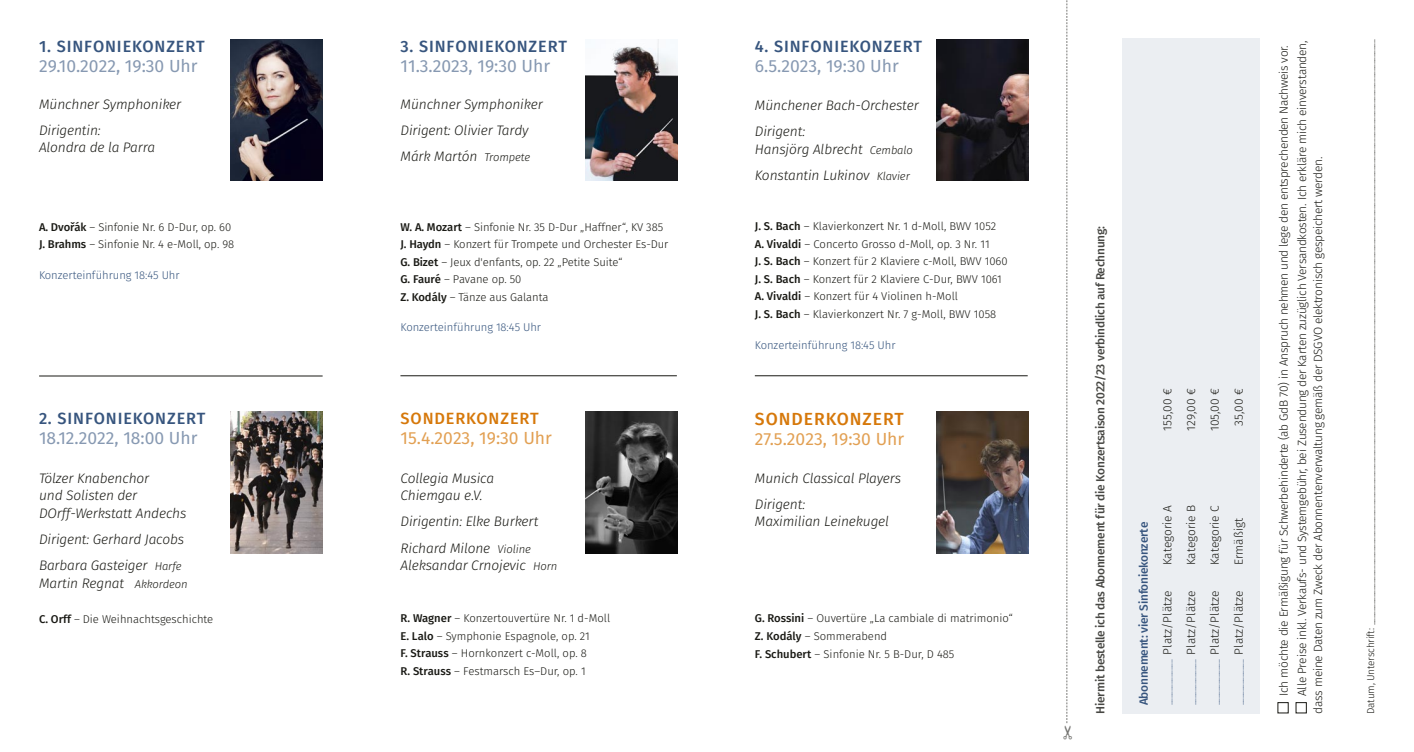
<style>
.page{position:relative;width:1414px;height:752px;background:#fff}
.page>*{position:absolute;margin:0;border:0;box-sizing:border-box;transform-origin:0 0}
.t1{font:700 24.88px "Menlo";color:#757572}
.t2{font:17.5px "Fira Sans";color:#8799b2}
.t3{font:17.5px "Fira Sans";color:#e2a053}
.t4{font:500 17.5px "Fira Sans";letter-spacing:.055em;color:#d6780a}
.t5{font:500 16.25px "Fira Sans";letter-spacing:.055em;color:#37557e}
.t6{font:500 16.25px "Fira Sans";letter-spacing:.055em;color:#d6780a}
.t7{font:italic 300 13.75px "Fira Sans";letter-spacing:-.01em;color:#191914}
.t8{font:300 11.88px/16px "Fira Sans";letter-spacing:-.02em;color:#191914}
.t9{font:500 11.88px "Fira Sans";letter-spacing:-.02em;color:#474743}
.t10{font:300 11.88px "Fira Sans";color:#191914}
.t11{font:500 11.88px "Fira Sans";letter-spacing:-.02em;color:#37557e}
.t12{font:300 11.25px "Fira Sans";color:#191914}
.t13{font:300 11.25px "Fira Sans";letter-spacing:-.005em;color:#37557e}
.t14{font:300 7.5px "Fira Sans";color:#191914}
.t15{font:300 7.5px "Fira Sans";color:#37557e}
.s1{font-weight:500}
.s2{font-size:11.25px}
.s3{font-size:11.88px;color:#191914}
.s4{font-size:10px}
</style>
<div class="page">
<div style="left:1122px;top:38px;width:138px;height:675px;background:#ebeef2"></div>
<svg style="left:1066px;top:0;width:1px;height:722px"></svg>
<div style="left:1278px;top:702px;width:10px;height:10px;border:1px solid #191914"></div>
<div style="left:1296px;top:702px;width:10px;height:10px;border:1px solid #191914"></div>
<img style="left:230px;top:39px;width:93px;height:142px">
<hr style="left:39px;top:375px;width:284px;height:1px;background:#191914">
<img style="left:586px;top:39px;width:92px;height:142px">
<hr style="left:400px;top:375px;width:277px;height:1px;background:#191914">
<img style="left:586px;top:411px;width:92px;height:142px">
<img style="left:937px;top:411px;width:92px;height:142px">
<img style="left:937px;top:39px;width:92px;height:142px">
<hr style="left:755px;top:375px;width:273px;height:1px;background:#191914">
<img style="left:230px;top:411px;width:93px;height:142px">
<p class="t5" style="left:39px;top:35px;width:167px">1. SINFONIEKONZERT</p>
<p class="t2" style="left:39px;top:53px;width:160px">29.10.2022, 19:30 Uhr</p>
<p class="t7" style="left:39px;top:94px;width:144px">Münchner Symphoniker</p>
<p class="t7" style="left:39px;top:120px;width:63px">Dirigentin:</p>
<p class="t7" style="left:39px;top:138px;width:118px">Alondra de la Parra</p>
<p class="t12" style="left:39px;top:219px;width:194px"><span class="s1">A. Dvořák</span> – Sinfonie Nr. 6 D-Dur, op. 60</p>
<p class="t12" style="left:39px;top:236px;width:197px"><span class="s1">J. Brahms</span> – Sinfonie Nr. 4 e-Moll, op. 98</p>
<p class="t13" style="left:39px;top:267px;width:142px">Konzerteinführung 18:45 Uhr</p>
<p class="t5" style="left:39px;top:407px;width:168px">2. SINFONIEKONZERT</p>
<p class="t2" style="left:39px;top:425px;width:160px">18.12.2022, 18:00 Uhr</p>
<p class="t7" style="left:39px;top:468px;width:112px">Tölzer Knabenchor</p>
<p class="t7" style="left:39px;top:485px;width:100px">und Solisten der</p>
<p class="t7" style="left:39px;top:503px;width:149px">DOrff-Werkstatt Andechs</p>
<p class="t7" style="left:39px;top:529px;width:147px">Dirigent: Gerhard Jacobs</p>
<p class="t7" style="left:39px;top:555px;width:144px">Barbara Gasteiger <span class="s2">Harfe</span></p>
<p class="t7" style="left:39px;top:573px;width:150px">Martin Regnat <span class="s2">Akkordeon</span></p>
<p class="t12" style="left:39px;top:610px;width:176px"><span class="s1">C. Orff</span> – Die Weihnachtsgeschichte</p>
<p class="t5" style="left:400px;top:35px;width:168px">3. SINFONIEKONZERT</p>
<p class="t2" style="left:400px;top:53px;width:151px">11.3.2023, 19:30 Uhr</p>
<p class="t7" style="left:400px;top:94px;width:144px">Münchner Symphoniker</p>
<p class="t7" style="left:400px;top:120px;width:130px">Dirigent: Olivier Tardy</p>
<p class="t7" style="left:400px;top:147px;width:131px">Márk Martón <span class="s2">Trompete</span></p>
<p class="t12" style="left:400px;top:219px;width:264px"><span class="s1">W. A. Mozart</span> – Sinfonie Nr. 35 D-Dur „Haffner“, KV 385</p>
<p class="t12" style="left:400px;top:236px;width:269px"><span class="s1">J. Haydn</span> – Konzert für Trompete und Orchester Es-Dur</p>
<p class="t12" style="left:400px;top:254px;width:224px"><span class="s1">G. Bizet</span> – Jeux d'enfants, op. 22 „Petite Suite“</p>
<p class="t12" style="left:400px;top:271px;width:122px"><span class="s1">G. Fauré</span> – Pavane op. 50</p>
<p class="t12" style="left:400px;top:289px;width:149px"><span class="s1">Z. Kodály</span> – Tänze aus Galanta</p>
<p class="t13" style="left:400px;top:319px;width:142px">Konzerteinführung 18:45 Uhr</p>
<p class="t6" style="left:401px;top:407px;width:140px">SONDERKONZERT</p>
<p class="t3" style="left:400px;top:425px;width:153px">15.4.2023, 19:30 Uhr</p>
<p class="t7" style="left:400px;top:468px;width:95px">Collegia Musica</p>
<p class="t7" style="left:400px;top:485px;width:84px">Chiemgau e.V.</p>
<p class="t7" style="left:400px;top:511px;width:139px">Dirigentin: Elke Burkert</p>
<p class="t7" style="left:400px;top:538px;width:132px">Richard Milone <span class="s2">Violine</span></p>
<p class="t7" style="left:400px;top:555px;width:158px">Aleksandar Crnojevic <span class="s2">Horn</span></p>
<p class="t12" style="left:400px;top:610px;width:211px"><span class="s1">R. Wagner</span> – Konzertouvertüre Nr. 1 d-Moll</p>
<p class="t12" style="left:400px;top:627px;width:191px"><span class="s1">E. Lalo</span> – Symphonie Espagnole, op. 21</p>
<p class="t12" style="left:400px;top:645px;width:188px"><span class="s1">F. Strauss</span> – Hornkonzert c-Moll, op. 8</p>
<p class="t12" style="left:400px;top:662px;width:187px"><span class="s1">R. Strauss</span> – Festmarsch Es–Dur, op. 1</p>
<p class="t5" style="left:755px;top:35px;width:169px">4. SINFONIEKONZERT</p>
<p class="t2" style="left:755px;top:53px;width:145px">6.5.2023, 19:30 Uhr</p>
<p class="t7" style="left:755px;top:96px;width:165px">Münchener Bach-Orchester</p>
<p class="t7" style="left:755px;top:122px;width:52px">Dirigent:</p>
<p class="t7" style="left:755px;top:139px;width:159px">Hansjörg Albrecht <span class="s2">Cembalo</span></p>
<p class="t7" style="left:755px;top:166px;width:156px">Konstantin Lukinov <span class="s2">Klavier</span></p>
<p class="t12" style="left:755px;top:218px;width:243px"><span class="s1">J. S. Bach</span> – Klavierkonzert Nr. 1 d-Moll, BWV 1052</p>
<p class="t12" style="left:755px;top:236px;width:236px"><span class="s1">A. Vivaldi</span> – Concerto Grosso d-Moll, op. 3 Nr. 11</p>
<p class="t12" style="left:755px;top:253px;width:254px"><span class="s1">J. S. Bach</span> – Konzert für 2 Klaviere c-Moll, BWV 1060</p>
<p class="t12" style="left:755px;top:271px;width:249px"><span class="s1">J. S. Bach</span> – Konzert für 2 Klaviere C-Dur, BWV 1061</p>
<p class="t12" style="left:755px;top:288px;width:205px"><span class="s1">A. Vivaldi</span> – Konzert für 4 Violinen h-Moll</p>
<p class="t12" style="left:755px;top:306px;width:243px"><span class="s1">J. S. Bach</span> – Klavierkonzert Nr. 7 g-Moll, BWV 1058</p>
<p class="t13" style="left:755px;top:336px;width:142px">Konzerteinführung 18:45 Uhr</p>
<p class="t4" style="left:755px;top:406px;width:150px">SONDERKONZERT</p>
<p class="t3" style="left:755px;top:426px;width:151px">27.5.2023, 19:30 Uhr</p>
<p class="t7" style="left:755px;top:468px;width:148px">Munich Classical Players</p>
<p class="t7" style="left:755px;top:494px;width:52px">Dirigent:</p>
<p class="t7" style="left:755px;top:511px;width:136px">Maximilian Leinekugel</p>
<p class="t12" style="left:755px;top:610px;width:260px"><span class="s1">G. Rossini</span> – Ouvertüre „La cambiale di matrimonio“</p>
<p class="t12" style="left:755px;top:627px;width:134px"><span class="s1">Z. Kodály</span> – Sommerabend</p>
<p class="t12" style="left:755px;top:645px;width:201px"><span class="s1">F. Schubert</span> – Sinfonie Nr. 5 B-Dur, D 485</p>
<p class="t1" style="left:1053px;top:740px;width:16px;rotate:-90deg">✂</p>
<p class="t9" style="left:1092px;top:713px;width:489px;rotate:-90deg">Hiermit bestelle ich das Abonnement für die Konzertsaison 2022/23 verbindlich auf Rechnung:</p>
<p class="t8" style="left:1160px;top:430px;width:44px;rotate:-90deg">155,00 €</p>
<p class="t8" style="left:1184px;top:430px;width:44px;rotate:-90deg">129,00 €</p>
<p class="t8" style="left:1208px;top:431px;width:44px;rotate:-90deg">105,00 €</p>
<p class="t8" style="left:1231px;top:425px;width:39px;rotate:-90deg">35,00 €</p>
<p class="t11" style="left:1135px;top:705px;width:185px;rotate:-90deg">Abonnement: vier Sinfoniekonzerte</p>
<p class="t10" style="left:1159px;top:565px;width:61px;rotate:-90deg">Kategorie A</p>
<p class="t15" style="left:1163px;top:705px;width:116px;rotate:-90deg">_____________ <span class="s3">Platz/Plätze</span></p>
<p class="t10" style="left:1183px;top:565px;width:62px;rotate:-90deg">Kategorie B</p>
<p class="t15" style="left:1187px;top:705px;width:116px;rotate:-90deg">_____________ <span class="s3">Platz/Plätze</span></p>
<p class="t10" style="left:1206px;top:565px;width:61px;rotate:-90deg">Kategorie C</p>
<p class="t15" style="left:1211px;top:705px;width:116px;rotate:-90deg">_____________ <span class="s3">Platz/Plätze</span></p>
<p class="t10" style="left:1230px;top:565px;width:49px;rotate:-90deg">Ermäßigt</p>
<p class="t15" style="left:1235px;top:705px;width:116px;rotate:-90deg">_____________ <span class="s3">Platz/Plätze</span></p>
<p class="t8" style="left:1276px;top:695px;width:652px;rotate:-90deg">Ich möchte die Ermäßigung für Schwerbehinderte (ab GdB 70) in Anspruch nehmen und lege den entsprechenden Nachweis vor.</p>
<p class="t8" style="left:1295px;top:713px;width:674px;text-indent:18px;rotate:-90deg">Alle Preise inkl. Verkaufs- und Systemgebühr, bei Zusendung der Karten zuzüglich Versandkosten. Ich erkläre mich einverstanden, dass meine Daten zum Zweck der Abonnentenverwaltung gemäß der DSGVO elektronisch gespeichert werden.</p>
<p class="t14" style="left:1366px;top:713px;width:675px;rotate:-90deg"><span class="s4">Datum, Unterschrift:</span> ______________________________________________________________________________________________________________________________________________________________________</p>
</div>
